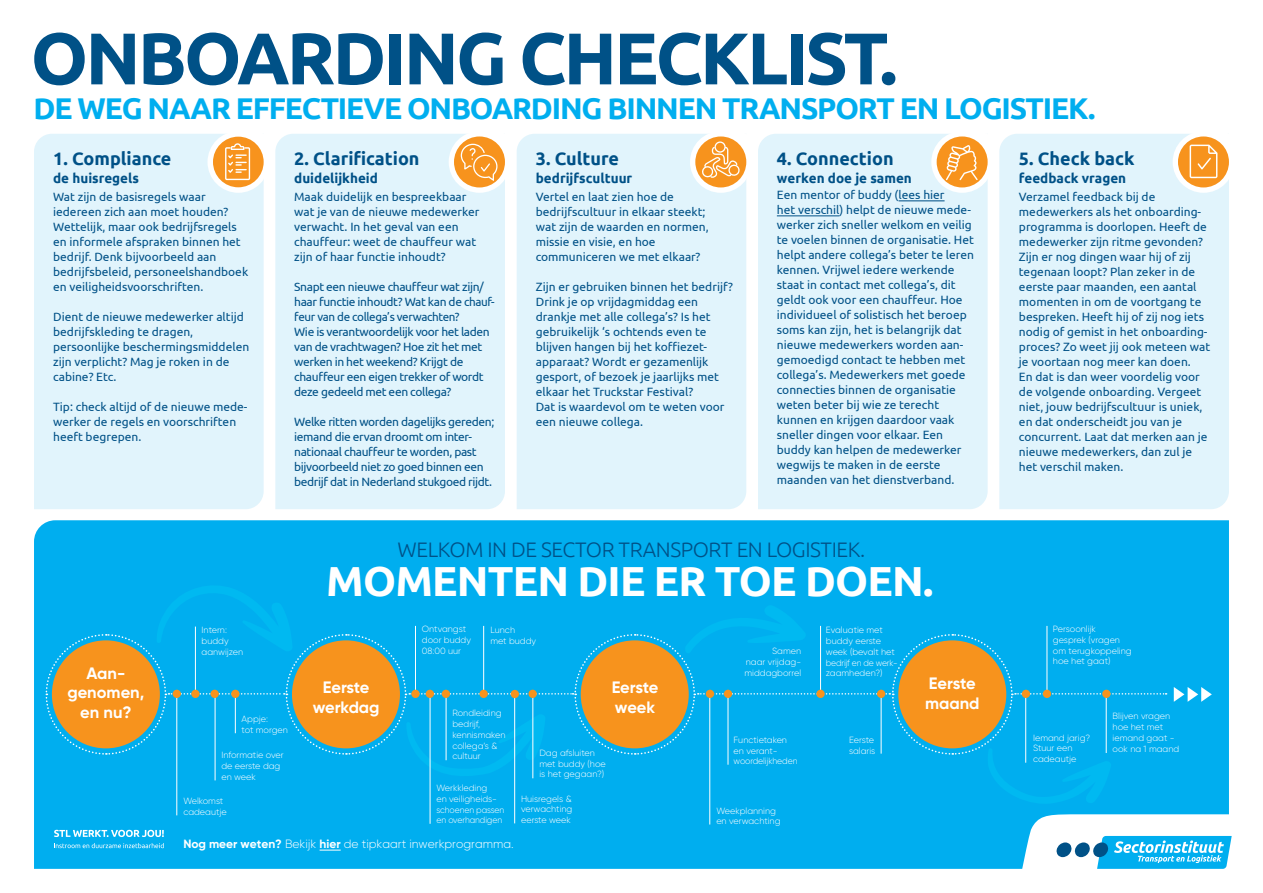
<style>
.page{position:relative;width:1263px;height:893px;background:#fff}
.page>*{position:absolute;margin:0;border:0;box-sizing:border-box;transform-origin:0 0}
.t1{font:700 73.05px "Ubuntu";letter-spacing:-.04em;color:#005187}
.t2{font:700 42px "Ubuntu";letter-spacing:-.02em;color:#fff}
.t3{font:700 30px "Ubuntu";letter-spacing:-.04em;color:#00aeef}
.t4{font:300 21px "Ubuntu";letter-spacing:-.02em;color:#005187}
.t5{font:700 18px "Ubuntu";color:#005187}
.t6{font:700 16.5px/19.8px "Gilroy";color:#fff;text-align:center}
.t7{font:700 13.5px "Ubuntu";color:#005187}
.t8{font:12px/15px "Ubuntu";color:#005187}
.t9{font:12px/15px "Ubuntu";letter-spacing:-.03em;color:#005187}
.t10{font:300 12px "Gilroy";color:#fff}
.t11{font:300 9px/10.8px "Gilroy";color:#fff}
.s1{font-weight:700}
</style>
<div class="page">
<div style="left:34px;top:520px;width:1195px;height:349px;background:#00aeef"></div>
<svg style="left:1000px;top:814px;width:232px;height:55px"></svg>
<svg style="left:54px;top:830px;width:110px;height:7px"></svg>
<svg style="left:54px;top:843px;width:110px;height:5px"></svg>
<hr style="left:177px;top:695px;width:1px;height:120px;background:#fff">
<hr style="left:430px;top:695px;width:1px;height:129px;background:#fff">
<hr style="left:514px;top:695px;width:1px;height:128px;background:#fff">
<hr style="left:709px;top:695px;width:1px;height:129px;background:#fff">
<svg style="left:1174px;top:687px;width:38px;height:15px"></svg>
<div style="left:34px;top:134px;width:230px;height:375px;background:#e1f4fc"></div>
<div style="left:207px;top:131px;width:62px;height:62px;background:#fff;border-radius:50%"></div>
<div style="left:213px;top:137px;width:51px;height:50px;background:#f7931d;border-radius:50%"></div>
<svg style="left:225px;top:143px;width:26px;height:38px"></svg>
<div style="left:275px;top:134px;width:230px;height:375px;background:#e1f4fc"></div>
<div style="left:449px;top:131px;width:61px;height:62px;background:#fff;border-radius:50%"></div>
<div style="left:454px;top:136px;width:51px;height:51px;background:#f7931d;border-radius:50%"></div>
<svg style="left:460px;top:143px;width:38px;height:39px"></svg>
<div style="left:517px;top:134px;width:229px;height:375px;background:#e1f4fc"></div>
<div style="left:690px;top:131px;width:62px;height:62px;background:#fff;border-radius:50%"></div>
<div style="left:695px;top:136px;width:51px;height:51px;background:#f7931d;border-radius:50%"></div>
<svg style="left:700px;top:141px;width:41px;height:38px"></svg>
<div style="left:758px;top:134px;width:230px;height:375px;background:#e1f4fc"></div>
<div style="left:931px;top:131px;width:62px;height:62px;background:#fff;border-radius:50%"></div>
<div style="left:937px;top:136px;width:51px;height:51px;background:#f7931d;border-radius:50%"></div>
<hr style="left:777px;top:215px;width:62px;height:1px;background:#005187">
<hr style="left:898px;top:200px;width:46px;height:1px;background:#005187">
<svg style="left:946px;top:145px;width:32px;height:35px"></svg>
<div style="left:999px;top:134px;width:230px;height:375px;background:#e1f4fc"></div>
<div style="left:1173px;top:131px;width:61px;height:62px;background:#fff;border-radius:50%"></div>
<div style="left:1178px;top:136px;width:51px;height:51px;background:#f7931d;border-radius:50%"></div>
<svg style="left:1189px;top:145px;width:28px;height:33px"></svg>
<svg style="left:45px;top:581px;width:1121px;height:226px;background:#26aacf"></svg>
<svg style="left:320px;top:850px;width:21px;height:1px"></svg>
<h1 class="t1" style="left:31px;top:14px;width:868px">ONBOARDING CHECKLIST.</h1>
<h3 class="t3" style="left:34px;top:90px;width:1063px">DE WEG NAAR EFFECTIEVE ONBOARDING BINNEN TRANSPORT EN LOGISTIEK.</h3>
<h3 class="t5" style="left:53px;top:148px;width:120px">1. Compliance</h3>
<p class="t7" style="left:53px;top:170px;width:87px">de huisregels</p>
<p class="t8" style="left:53px;top:189px;width:197px">Wat zijn de basisregels waar iedereen zich aan moet houden?<br>Wettelijk, maar ook bedrijfsregels en informele afspraken binnen het bedrijf. Denk bijvoorbeeld aan bedrijfsbeleid, personeelshandboek en veiligheidsvoorschriften.</p>
<p class="t8" style="left:53px;top:309px;width:198px">Dient de nieuwe medewerker altijd bedrijfskleding te dragen, persoonlijke beschermingsmiddelen zijn verplicht? Mag je roken in de cabine? Etc.</p>
<p class="t8" style="left:53px;top:399px;width:196px">Tip: check altijd of de nieuwe mede&shy;werker de regels en voorschriften heeft begrepen.</p>
<h3 class="t5" style="left:294px;top:148px;width:127px">2. Clarification</h3>
<p class="t7" style="left:294px;top:170px;width:85px">duidelijkheid</p>
<p class="t8" style="left:294px;top:189px;width:187px">Maak duidelijk en bespreekbaar wat je van de nieuwe medewerker verwacht. In het geval van een chauffeur: weet de chauffeur wat zijn of haar functie inhoudt?</p>
<p class="t9" style="left:294px;top:279px;width:202px">Snapt een nieuwe chauffeur wat zijn/ haar functie inhoudt? Wat kan de chauf&shy;feur van de collega’s verwachten?<br>Wie is verantwoordelijk voor het laden van de vrachtwagen? Hoe zit het met werken in het weekend? Krijgt de chauffeur een eigen trekker of wordt deze gedeeld met een collega?</p>
<p class="t9" style="left:294px;top:414px;width:202px">Welke ritten worden dagelijks gereden; iemand die ervan droomt om inter&shy;nationaal chauffeur te worden, past bijvoorbeeld niet zo goed binnen een bedrijf dat in Nederland stukgoed rijdt.</p>
<h3 class="t5" style="left:536px;top:148px;width:85px">3. Culture</h3>
<p class="t7" style="left:536px;top:170px;width:98px">bedrijfscultuur</p>
<p class="t8" style="left:536px;top:189px;width:174px">Vertel en laat zien hoe de bedrijfscultuur in elkaar steekt; wat zijn de waarden en normen, missie en visie, en hoe communiceren we met elkaar?</p>
<p class="t8" style="left:536px;top:279px;width:199px">Zijn er gebruiken binnen het bedrijf?<br>Drink je op vrijdagmiddag een drankje met alle collega’s? Is het gebruikelijk ‘s ochtends even te blijven hangen bij het koffiezet&shy;apparaat? Wordt er gezamenlijk gesport, of bezoek je jaarlijks met elkaar het Truckstar Festival?<br>Dat is waardevol om te weten voor een nieuwe collega.</p>
<h3 class="t5" style="left:777px;top:148px;width:118px">4. Connection</h3>
<p class="t7" style="left:777px;top:170px;width:137px">werken doe je samen</p>
<p class="t8" style="left:777px;top:186px;width:199px">Een mentor of buddy (lees hier<br>het verschil) helpt de nieuwe mede&shy;werker zich sneller welkom en veilig te voelen binnen de organisatie. Het helpt andere collega’s beter te leren kennen. Vrijwel iedere werkende staat in contact met collega’s, dit geldt ook voor een chauffeur. Hoe individueel of solistisch het beroep soms kan zijn, het is belangrijk dat nieuwe medewerkers worden aan&shy;gemoedigd contact te hebben met collega’s. Medewerkers met goede connecties binnen de organisatie weten beter bij wie ze terecht kunnen en krijgen daardoor vaak sneller dingen voor elkaar. Een buddy kan helpen de medewerker wegwijs te maken in de eerste maanden van het dienstverband.</p>
<h3 class="t4" style="left:398px;top:537px;width:469px">WELKOM IN DE SECTOR TRANSPORT EN LOGISTIEK.</h3>
<h2 class="t2" style="left:326px;top:556px;width:609px">MOMENTEN DIE ER TOE DOEN.</h2>
<h3 class="t5" style="left:1019px;top:148px;width:117px">5. Check back</h3>
<p class="t7" style="left:1019px;top:170px;width:109px">feedback vragen</p>
<p class="t8" style="left:1019px;top:189px;width:193px">Verzamel feedback bij de medewerkers als het onboarding&shy;programma is doorlopen. Heeft de medewerker zijn ritme gevonden?<br>Zijn er nog dingen waar hij of zij tegenaan loopt? Plan zeker in de eerste paar maanden, een aantal momenten in om de voortgang te bespreken. Heeft hij of zij nog iets nodig of gemist in het onboarding&shy;proces? Zo weet jij ook meteen wat je voortaan nog meer kan doen.<br>En dat is dan weer voordelig voor de volgende onboarding. Vergeet niet, jouw bedrijfscultuur is uniek, en dat onderscheidt jou van je concurrent. Laat dat merken aan je nieuwe medewerkers, dan zul je het verschil maken.</p>
<h3 class="t6" style="left:67px;top:663px;width:78px">Aan&shy;genomen, en nu?</h3>
<p class="t11" style="left:422px;top:623px;width:51px">Ontvangst door buddy<br>08:00 uur</p>
<p class="t11" style="left:490px;top:624px;width:47px">Lunch<br>met buddy</p>
<p class="t11" style="left:826px;top:624px;width:73px">Evaluatie met buddy eerste week (bevalt het bedrijf en de werk&shy;zaamheden?)</p>
<p class="t11" style="left:1053px;top:623px;width:80px">Persoonlijk<br>gesprek (vragen om terugkoppeling hoe het gaat)</p>
<p class="t11" style="left:202px;top:624px;width:43px">Intern: buddy aanwijzen</p>
<p class="t11" style="left:744px;top:646px;width:58px;text-align:justify;text-indent:28px">Samen naar vrijdag&shy;middagborrel</p>
<h3 class="t6" style="left:612px;top:677px;width:48px;text-align:left">Eerste week</h3>
<h3 class="t6" style="left:925px;top:673px;width:56px;text-align:left">Eerste maand</h3>
<h3 class="t6" style="left:313px;top:677px;width:68px">Eerste werkdag</h3>
<p class="t11" style="left:452px;top:707px;width:55px">Rondleiding bedrijf, kennismaken collega’s &amp; cultuur</p>
<p class="t11" style="left:1112px;top:711px;width:68px">Blijven vragen hoe het met iemand gaat - ook na 1 maand</p>
<p class="t11" style="left:242px;top:713px;width:48px">Appje:<br>tot morgen</p>
<p class="t11" style="left:849px;top:734px;width:28px">Eerste salaris</p>
<p class="t11" style="left:1033px;top:732px;width:59px">Iemand jarig?<br>Stuur een cadeautje</p>
<p class="t11" style="left:734px;top:734px;width:66px">Functietaken en verant&shy;woordelijkheden</p>
<p class="t11" style="left:539px;top:747px;width:68px">Dag afsluiten met buddy (hoe is het gegaan?)</p>
<p class="t11" style="left:521px;top:793px;width:53px;text-align:justify">Huisregels &amp; verwachting eerste week</p>
<p class="t11" style="left:221px;top:750px;width:64px">Informatie over de eerste dag en week</p>
<p class="t11" style="left:436px;top:782px;width:69px">Werkkleding<br>en veiligheids&shy;schoenen passen en overhandigen</p>
<p class="t10" style="left:183px;top:837px;width:332px"><span class="s1">Nog meer weten?</span> Bekijk <span class="s1">hier</span> de tipkaart inwerkprogramma.</p>
<p class="t11" style="left:183px;top:795px;width:45px">Welkomst cadeautje</p>
<p class="t11" style="left:716px;top:805px;width:66px">Weekplanning en verwachting</p>
</div>
